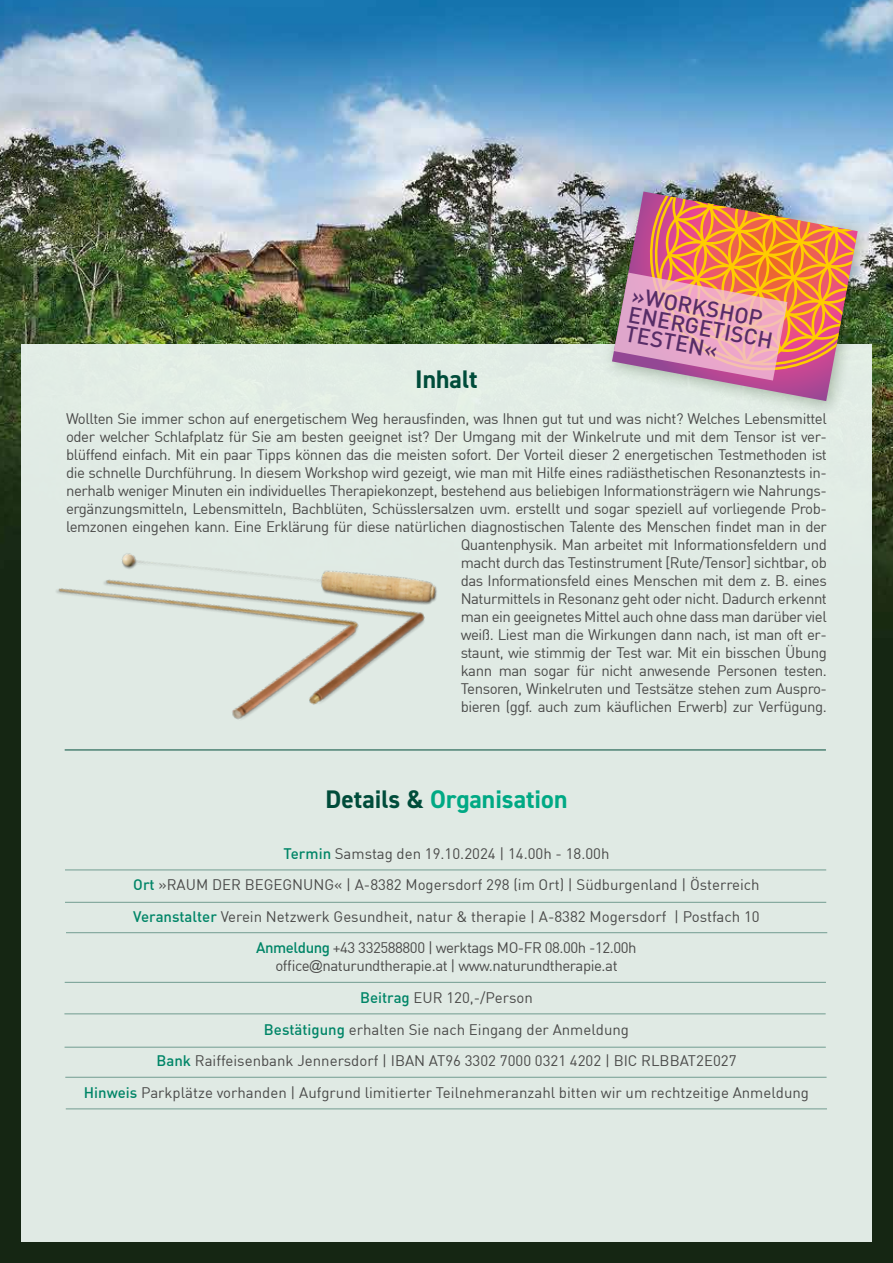
<style>
.page{position:relative;width:893px;height:1263px;background:#fff}
.page>*{position:absolute;margin:0;border:0;box-sizing:border-box;transform-origin:0 0}
.t1{font:700 25.5px "DIN2014";color:#00a984}
.t2{font:700 25.5px "DIN2014";color:#004c3a}
.t3{font:500 22.2px/19.4px "DIN";color:#572d67}
.t4{font:15px/18px "DIN";letter-spacing:-.03em;color:#4a4a49;text-align:right}
.t5{font:15px/31.5px "DIN";color:#4a4a49;text-align:center}
.s1{color:#004c3a}
.s2{font-weight:500;color:#008567}
.s3{font-family:"Arial";font-size:13.5px}
</style>
<div class="page">
<img style="left:0;top:0;width:893px;height:1263px">
<div style="left:21px;top:344px;width:851px;height:898px;background:#e0eae4"></div>
<div style="left:602px;top:181px;width:272px;height:236px;background:#13330a;opacity:.3"></div>
<svg style="left:612px;top:191px;width:246px;height:210px"></svg>
<img style="left:614px;top:191px;width:244px;height:191px">
<img style="left:5px;top:436px;width:498px;height:371px">
<hr style="left:65px;top:1077px;width:762px;height:1px;background:#004c3a">
<hr style="left:65px;top:870px;width:761px;height:1px;background:#004c3a">
<hr style="left:65px;top:902px;width:761px;height:1px;background:#004c3a">
<hr style="left:66px;top:932px;width:761px;height:1px;background:#004c3a">
<hr style="left:65px;top:982px;width:761px;height:1px;background:#004c3a">
<hr style="left:64px;top:1013px;width:762px;height:1px;background:#004c3a">
<hr style="left:65px;top:1047px;width:761px;height:1px;background:#004c3a">
<hr style="left:66px;top:1108px;width:761px;height:1px;background:#004c3a">
<hr style="left:65px;top:750px;width:761px;height:1px;background:#004c3a">
<h2 class="t3" style="left:634px;top:285px;width:148px;rotate:10deg">»WORKSHOP<br>ENERGETISCH<br>TESTEN«</h2>
<h1 class="t2" style="left:415px;top:362px;width:64px">Inhalt</h1>
<p class="t4" style="left:66px;top:409px;width:762px">Wollten Sie immer schon auf energetischem Weg herausfinden, was Ihnen gut tut und was nicht? Welches Lebensmittel oder welcher Schlafplatz für Sie am besten geeignet ist? Der Umgang mit der Winkelrute und mit dem Tensor ist ver&shy;blüffend einfach. Mit ein paar Tipps können das die meisten sofort. Der Vorteil dieser 2 energetischen Testmethoden ist die schnelle Durchführung. In diesem Workshop wird gezeigt, wie man mit Hilfe eines radiästhetischen Resonanztests in&shy;nerhalb weniger Minuten ein individuelles Therapiekonzept, bestehend aus beliebigen Informationsträgern wie Nahrungs&shy;ergänzungsmitteln, Lebensmitteln, Bachblüten, Schüsslersalzen uvm. erstellt und sogar speziell auf vorliegende Prob&shy;lemzonen eingehen kann. Eine Erklärung für diese natürlichen diagnostischen Talente des Menschen findet man in der Quantenphysik. Man arbeitet mit Informationsfeldern und<br>macht durch das Testinstrument [Rute/Tensor] sichtbar, ob<br>das Informationsfeld eines Menschen mit dem z. B. eines<br>Naturmittels in Resonanz geht oder nicht. Dadurch erkennt<br>man ein geeignetes Mittel auch ohne dass man darüber viel<br>weiß. Liest man die Wirkungen dann nach, ist man oft er-<br>staunt, wie stimmig der Test war. Mit ein bisschen Übung<br>kann man sogar für nicht anwesende Personen testen.<br>Tensoren, Winkelruten und Testsätze stehen zum Auspro-<br>bieren (ggf. auch zum käuflichen Erwerb) zur Verfügung.</p>
<h1 class="t1" style="left:326px;top:782px;width:243px"><span class="s1">Details &amp;</span> Organisation</h1>
<p class="t5" style="left:133px;top:837px;width:628px"><span class="s2">Termin</span> Samstag den 19.10.2024 | 14.00h - 18.00h<br><span class="s2">Ort</span> »RAUM DER BEGEGNUNG« | A-8382 Mogersdorf 298 (im Ort) | Südburgenland | Österreich <span class="s2">Veranstalter</span> Verein Netzwerk Gesundheit, natur &amp; therapie | A-8382 Mogersdorf | Postfach 10<br><span class="s2">Anmeldung</span> +43 332588800 | werktags MO-FR 08.00h -12.00h</p>
<p class="t5" style="left:84px;top:950px;width:727px">office<span class="s3">@</span>naturundtherapie.at | www.naturundtherapie.at<br><span class="s2">Beitrag</span> EUR 120,-/Person<br><span class="s2">Bestätigung</span> erhalten Sie nach Eingang der Anmeldung<br><span class="s2">Bank</span> Raiffeisenbank Jennersdorf | IBAN AT96 3302 7000 0321 4202 | BIC RLBBAT2E027<br><span class="s2">Hinweis</span> Parkplätze vorhanden | Aufgrund limitierter Teilnehmeranzahl bitten wir um rechtzeitige Anmeldung</p>
</div>
